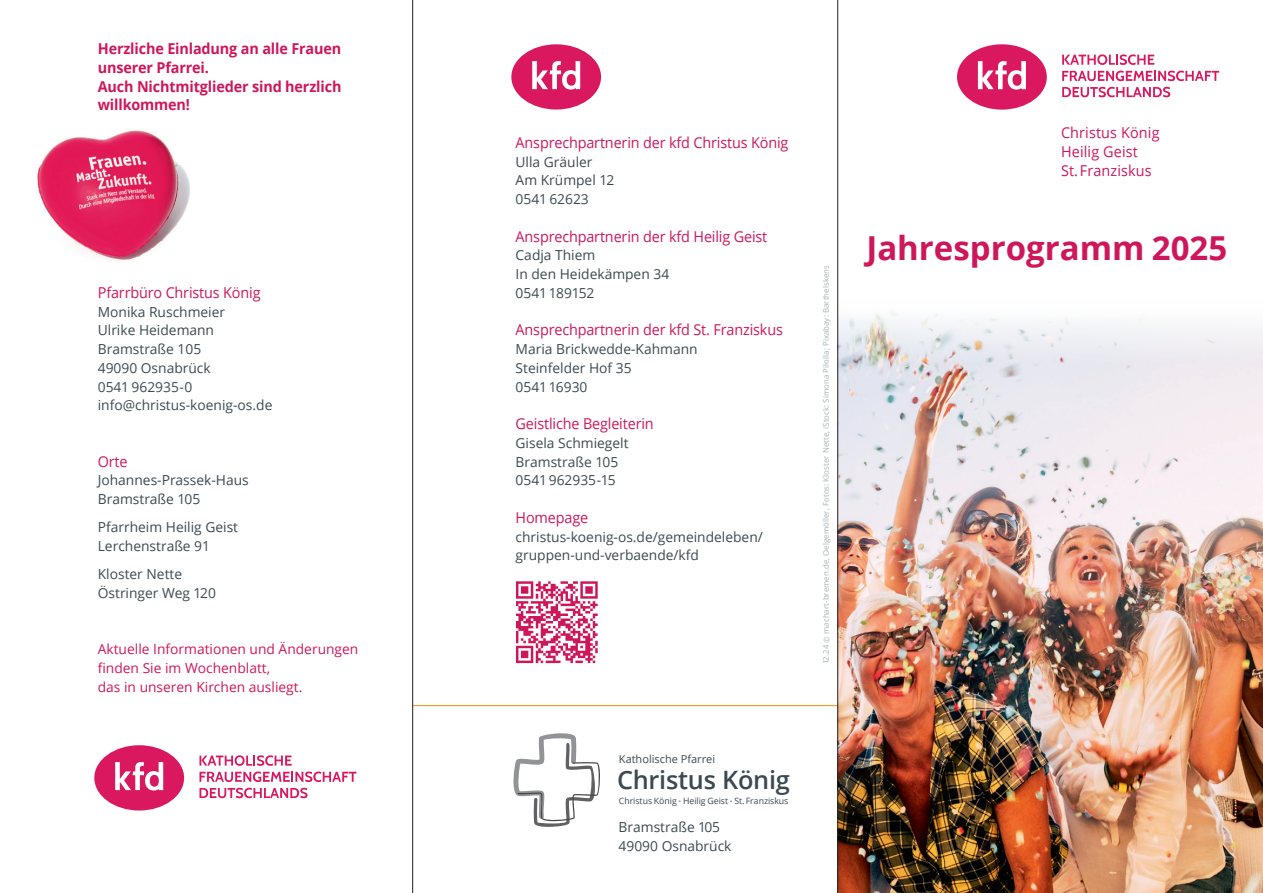
<style>
.page{position:relative;width:1263px;height:893px;background:#fff}
.page>*{position:absolute;margin:0;border:0;box-sizing:border-box;transform-origin:0 0}
.t1{font:700 33px "Open Sans";color:#ce175b}
.t2{font:600 25.35px "Open Sans";letter-spacing:-.01em;color:#3b4a52}
.t3{font:15px "Open Sans";letter-spacing:-.01em;color:#ce175b;scale:.96 1}
.t4{font:700 15px/18.8px "Open Sans";letter-spacing:-.01em;color:#ce175b;scale:.96 1}
.t5{font:15px/18.8px "Open Sans";letter-spacing:.01em;color:#ce175b;scale:.96 1}
.t6{font:13.8px/18.8px "Open Sans";color:#3b4a52}
.t7{font:13.8px/18.8px "Open Sans";color:#ce175b}
.t8{font:10.95px "Open Sans";color:#3b4a52}
.t9{font:8.85px "Open Sans";letter-spacing:-.005em;color:#3b4a52}
.t10{font:7.8px "Open Sans";letter-spacing:.01em;color:#a5b1b9}
.s1{font-size:7.35px;color:#808e96}
</style>
<div class="page">
<img style="left:37px;top:130px;width:153px;height:131px">
<svg style="left:516px;top:581px;width:82px;height:82px"></svg>
<svg style="left:511px;top:44px;width:90px;height:66px"></svg>
<hr style="left:412px;top:705px;width:426px;height:1px;background:#f6911e">
<svg style="left:957px;top:44px;width:90px;height:66px"></svg>
<svg style="left:1062px;top:54px;width:92px;height:11px"></svg>
<svg style="left:1062px;top:71px;width:157px;height:10px"></svg>
<svg style="left:1062px;top:87px;width:108px;height:10px"></svg>
<svg style="left:513px;top:733px;width:87px;height:94px"></svg>
<img style="left:838px;top:319px;width:425px;height:574px">
<svg style="left:94px;top:745px;width:90px;height:65px"></svg>
<svg style="left:199px;top:755px;width:157px;height:27px"></svg>
<svg style="left:199px;top:788px;width:109px;height:10px"></svg>
<hr style="left:837px;top:0;width:1px;height:893px;background:#231f20">
<hr style="left:412px;top:0;width:1px;height:893px;background:#231f20">
<p class="t4" style="left:98px;top:39px;width:255px">Herzliche Einladung an alle Frauen unserer Pfarrei.<br>Auch Nichtmitglieder sind herzlich willkommen!</p>
<p class="t3" style="left:98px;top:282px;width:171px">Pfarrbüro Christus König</p>
<p class="t6" style="left:98px;top:302px;width:176px">Monika Ruschmeier<br>Ulrike Heidemann<br>Bramstraße 105<br>49090 Osnabrück<br>0541 962935-0 info@christus-koenig-os.de</p>
<p class="t3" style="left:98px;top:451px;width:33px">Orte</p>
<p class="t6" style="left:98px;top:471px;width:152px">Johannes-Prassek-Haus<br>Bramstraße 105</p>
<p class="t6" style="left:98px;top:517px;width:142px">Pfarrheim Heilig Geist<br>Lerchenstraße 91</p>
<p class="t6" style="left:98px;top:564px;width:120px">Kloster Nette<br>Östringer Weg 120</p>
<p class="t7" style="left:98px;top:639px;width:262px">Aktuelle Informationen und Änderungen finden Sie im Wochenblatt,<br>das in unseren Kirchen ausliegt.</p>
<p class="t3" style="left:516px;top:132px;width:286px">Ansprechpartnerin der kfd Christus König</p>
<p class="t6" style="left:516px;top:152px;width:100px">Ulla Gräuler<br>Am Krümpel 12<br>0541 62623</p>
<p class="t3" style="left:516px;top:226px;width:264px">Ansprechpartnerin der kfd Heilig Geist</p>
<p class="t6" style="left:516px;top:246px;width:155px">Cadja Thiem<br>In den Heidekämpen 34<br>0541 189152</p>
<p class="t3" style="left:516px;top:320px;width:280px">Ansprechpartnerin der kfd St. Franziskus</p>
<p class="t6" style="left:516px;top:339px;width:184px">Maria Brickwedde-Kahmann<br>Steinfelder Hof 35<br>0541 16930</p>
<p class="t3" style="left:516px;top:413px;width:145px">Geistliche Begleiterin</p>
<p class="t6" style="left:516px;top:433px;width:114px">Gisela Schmiegelt<br>Bramstraße 105<br>0541 962935-15</p>
<p class="t3" style="left:516px;top:507px;width:77px">Homepage</p>
<p class="t6" style="left:516px;top:527px;width:249px">christus-koenig-os.de/gemeindeleben/ gruppen-und-verbaende/kfd</p>
<p class="t10" style="left:821px;top:664px;width:401px;rotate:-90deg">12.24 © machart-bremen.de, Oelgemöller, Fotos: Kloster Nette, iStock: Simona Pilolla; Pixabay: Barthelskens</p>
<p class="t5" style="left:1061px;top:123px;width:104px">Christus König<br>Heilig Geist<br>St. Franziskus</p>
<h1 class="t1" style="left:866px;top:225px;width:362px">Jahresprogramm 2025</h1>
<p class="t8" style="left:619px;top:751px;width:98px">Katholische Pfarrei</p>
<h2 class="t2" style="left:617px;top:762px;width:174px">Christus König</h2>
<p class="t9" style="left:619px;top:795px;width:171px">Christus König <span class="s1">•</span> Heilig Geist <span class="s1">•</span> St. Franziskus</p>
<p class="t6" style="left:619px;top:817px;width:114px">Bramstraße 105<br>49090 Osnabrück</p>
</div>
